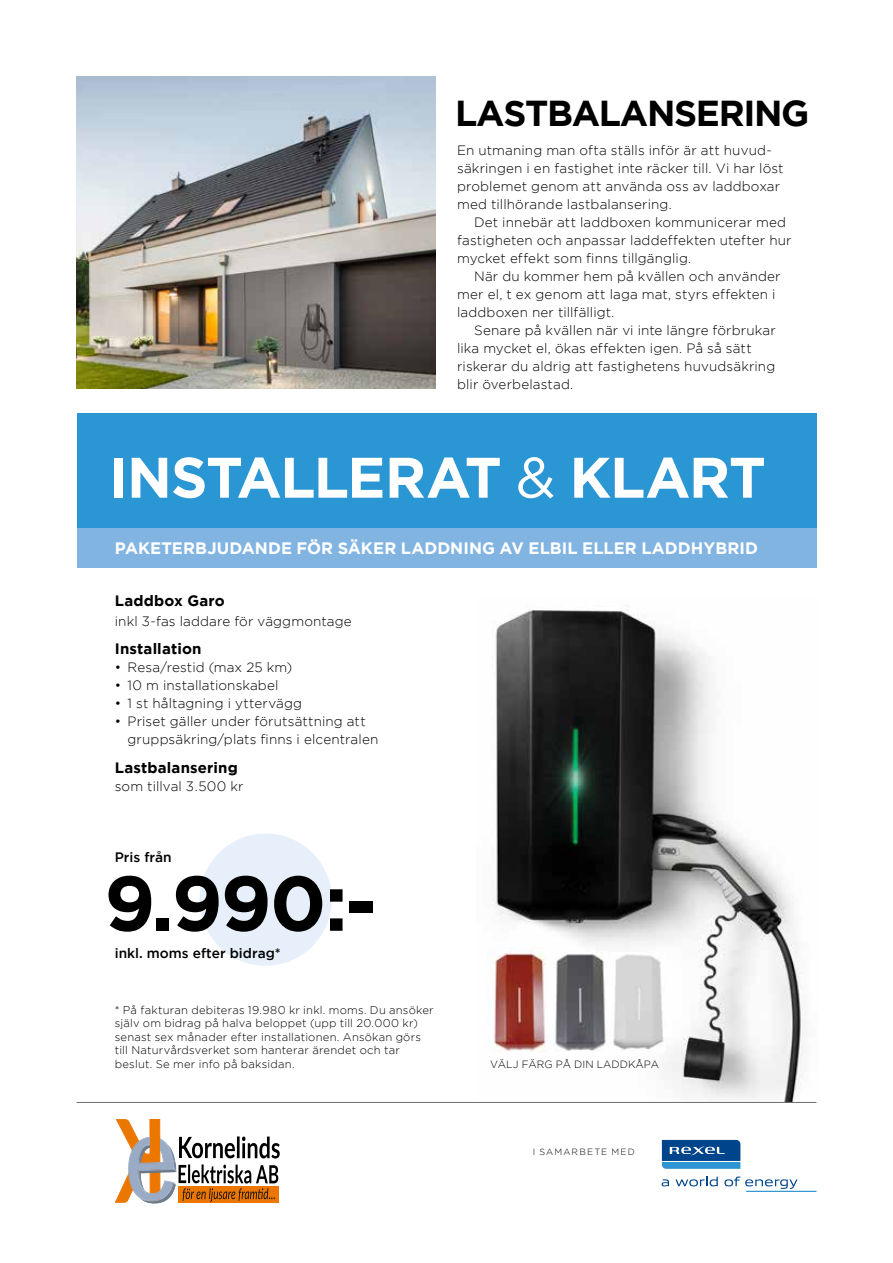
<style>
.page{position:relative;width:893px;height:1263px;background:#fff}
.page>*{position:absolute;margin:0;border:0;box-sizing:border-box;transform-origin:0 0}
.t1{font:700 77.4px "Gotham";color:#000}
.t2{font:700 57px "Gotham";letter-spacing:-.025em;color:#fff}
.t3{font:700 36px "Gotham";letter-spacing:-.035em;color:#000}
.t4{font:700 16.5px "Gotham";letter-spacing:.005em;color:#fff}
.t5{font:700 15px "Gotham";letter-spacing:.01em;color:#000}
.t6{font:500 13.65px "Gotham";color:#000}
.t7{font:300 13.5px/18px "Gotham";letter-spacing:.01em;color:#000}
.t8{font:300 11.25px/13.5px "Gotham";letter-spacing:.015em;color:#000}
.t9{font:300 10.5px "Gotham";color:#000}
.t10{font:300 9px "Gotham";letter-spacing:.125em;color:#000}
.s1{font-weight:400}
</style>
<div class="page">
<div style="left:77px;top:414px;width:739px;height:114px;background:#2b96d4"></div>
<div style="left:77px;top:528px;width:739px;height:40px;background:#82b4e2"></div>
<img style="left:77px;top:77px;width:359px;height:312px">
<div style="left:199px;top:833px;width:133px;height:133px;background:#e7effa;border-radius:50%"></div>
<img style="left:487px;top:609px;width:330px;height:494px">
<img style="left:488px;top:947px;width:64px;height:107px">
<img style="left:553px;top:952px;width:55px;height:98px">
<img style="left:610px;top:953px;width:55px;height:97px">
<hr style="left:77px;top:1102px;width:739px;height:1px;background:#706f6f">
<svg style="left:662px;top:1140px;width:78px;height:29px"></svg>
<svg style="left:662px;top:1179px;width:7px;height:7px"></svg>
<svg style="left:675px;top:1177px;width:43px;height:9px"></svg>
<svg style="left:724px;top:1176px;width:92px;height:16px"></svg>
<svg style="left:115px;top:1119px;width:165px;height:85px"></svg>
<div style="left:150px;top:1135px;width:10px;height:18px;background:#ec7700"></div>
<h3 class="t3" style="left:455px;top:93px;width:356px">LASTBALANSERING</h3>
<p class="t7" style="left:457px;top:141px;width:328px">En utmaning man ofta ställs inför är att huvud&shy;säkringen i en fastighet inte räcker till. Vi har löst problemet genom att använda oss av laddboxar med tillhörande lastbalansering.</p>
<p class="t7" style="left:457px;top:213px;width:336px;text-indent:17px">Det innebär att laddboxen kommunicerar med fastigheten och anpassar laddeffekten utefter hur mycket effekt som finns tillgänglig.</p>
<p class="t7" style="left:457px;top:267px;width:325px;text-indent:17px">När du kommer hem på kvällen och använder mer el, t ex genom att laga mat, styrs effekten i laddboxen ner tillfälligt.</p>
<p class="t7" style="left:457px;top:321px;width:320px;text-indent:17px">Senare på kvällen när vi inte längre förbrukar lika mycket el, ökas effekten igen. På så sätt riskerar du aldrig att fastighetens huvudsäkring blir överbelastad.</p>
<h2 class="t2" style="left:109px;top:445px;width:658px">INSTALLERAT <span class="s1">&amp;</span> KLART</h2>
<p class="t4" style="left:115px;top:539px;width:644px">PAKETERBJUDANDE FÖR SÄKER LADDNING AV ELBIL ELLER LADDHYBRID</p>
<p class="t5" style="left:115px;top:592px;width:111px">Laddbox Garo</p>
<p class="t7" style="left:115px;top:612px;width:238px">inkl 3-fas laddare för väggmontage</p>
<p class="t5" style="left:115px;top:640px;width:88px">Installation</p>
<p class="t7" style="left:115px;top:658px;width:179px">• Resa/restid (max 25 km)</p>
<p class="t7" style="left:115px;top:676px;width:165px">• 10 m installationskabel</p>
<p class="t7" style="left:115px;top:694px;width:189px">• 1 st håltagning i yttervägg</p>
<p class="t7" style="left:128px;top:712px;width:252px;text-indent:-13px">• Priset gäller under förutsättning att gruppsäkring/plats finns i elcentralen</p>
<p class="t5" style="left:115px;top:759px;width:125px">Lastbalansering</p>
<p class="t7" style="left:115px;top:777px;width:130px">som tillval 3.500 kr</p>
<p class="t6" style="left:115px;top:849px;width:58px">Pris från</p>
<h1 class="t1" style="left:104px;top:859px;width:274px">9.990:-</h1>
<p class="t6" style="left:115px;top:945px;width:167px">inkl. moms efter bidrag*</p>
<p class="t8" style="left:115px;top:1003px;width:320px">* På fakturan debiteras 19.980 kr inkl. moms. Du ansöker själv om bidrag på halva beloppet (upp till 20.000 kr) senast sex månader efter installationen. Ansökan görs till Naturvårdsverket som hanterar ärendet och tar beslut. Se mer info på baksidan.</p>
<p class="t9" style="left:490px;top:1058px;width:171px">VÄLJ FÄRG PÅ DIN LADDKÅPA</p>
<p class="t10" style="left:533px;top:1147px;width:104px">I SAMARBETE MED</p>
</div>
